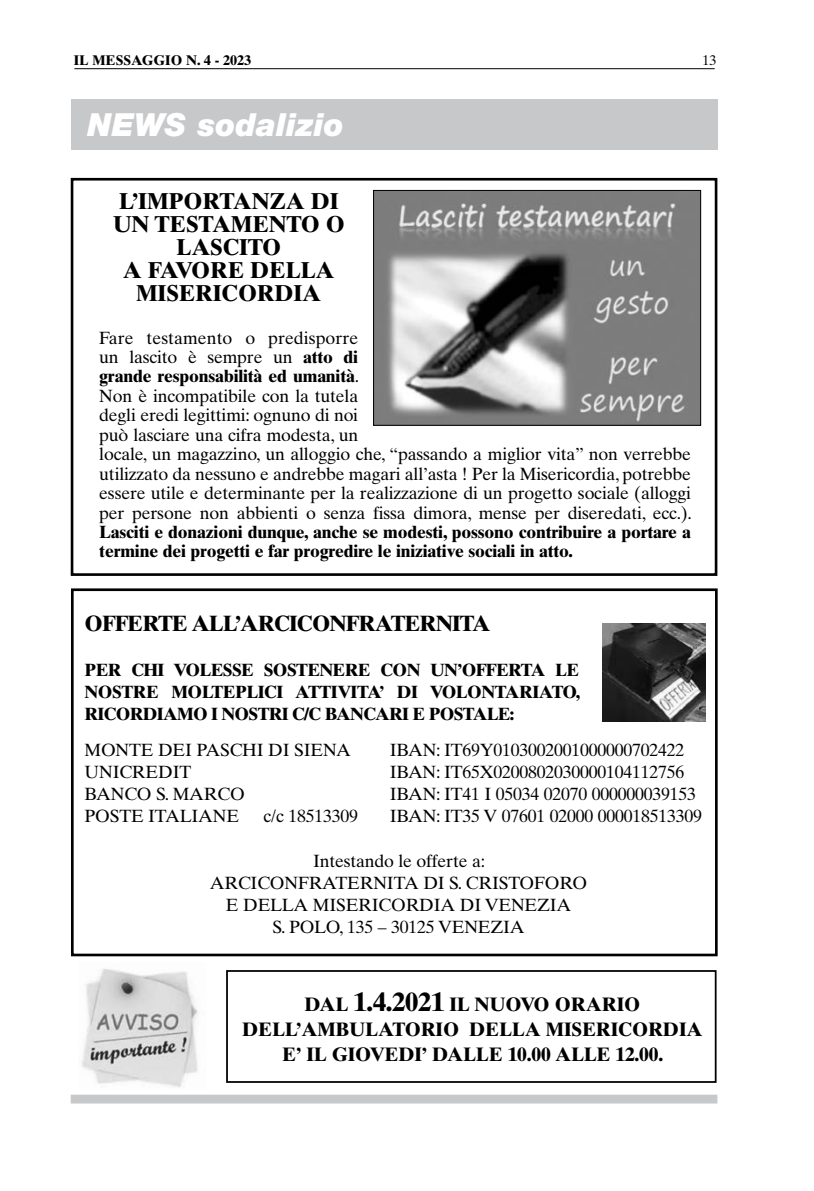
<style>
.page{position:relative;width:814px;height:1191px;background:#fff}
.page>*{position:absolute;margin:0;border:0;box-sizing:border-box;transform-origin:0 0}
.t1{font:italic 900 31.85px "Helvetica Neue LT Std";color:#fff}
.t2{font:700 22.93px/22.9px "Times Ten";letter-spacing:-.01em;color:#000;text-align:center}
.t3{font:700 22.05px "Times Ten";letter-spacing:-.04em;color:#000}
.t4{font:700 19.43px/24.7px "Times Ten";letter-spacing:-.01em;color:#000;text-align:center}
.t5{font:17.68px/19.4px "Times Ten";letter-spacing:-.01em;color:#000;text-align:center}
.t6{font:700 17.68px/22.1px "Times Ten";letter-spacing:-.01em;color:#000;text-align:justify}
.t7{font:700 14px "Times Ten";color:#000}
.t8{font:14px "Times Ten";color:#000}
.s1{font-weight:700}
.s2{font-size:26.43px}
</style>
<div class="page">
<hr style="left:74px;top:68px;width:640px;height:1px;background:#000">
<div style="left:71px;top:1094px;width:646px;height:9px;background:#c7c8ca"></div>
<div style="left:71px;top:99px;width:646px;height:50px;background:#c7c8ca"></div>
<div style="left:71px;top:178px;width:646px;height:398px;border:3px solid #000"></div>
<div style="left:71px;top:588px;width:646px;height:368px;border:3px solid #000"></div>
<img style="left:602px;top:623px;width:103px;height:98px">
<img style="left:375px;top:192px;width:324px;height:232px">
<div style="left:373px;top:190px;width:328px;height:236px;border:1px solid #000"></div>
<div style="left:226px;top:970px;width:490px;height:112px;border:2px solid #000"></div>
<img style="left:81px;top:968px;width:117px;height:120px">
<p class="t7" style="left:74px;top:51px;width:179px">IL MESSAGGIO N. 4 - 2023</p>
<p class="t8" style="left:702px;top:52px;width:15px">13</p>
<h1 class="t1" style="left:87px;top:105px;width:258px">NEWS sodalizio</h1>
<p class="t2" style="left:113px;top:189px;width:233px">L’IMPORTANZA DI<br>UN TESTAMENTO O<br>LASCITO<br>A FAVORE DELLA<br>MISERICORDIA</p>
<p class="t5" style="left:99px;top:328px;width:594px;text-align:left">Fare testamento o predisporre<br>un lascito è sempre un <span class="s1">atto di<br>grande responsabilità ed umanità</span>.<br>Non è incompatibile con la tutela<br>degli eredi legittimi: ognuno di noi<br>può lasciare una cifra modesta, un<br>locale, un magazzino, un alloggio che, “passando a miglior vita” non verrebbe utilizzato da nessuno e andrebbe magari all’asta ! Per la Misericordia, potrebbe essere utile e determinante per la realizzazione di un progetto sociale (alloggi per persone non abbienti o senza fissa dimora, mense per diseredati, ecc.).</p>
<p class="t6" style="left:99px;top:522px;width:593px;line-height:19.4px">Lasciti e donazioni dunque, anche se modesti, possono contribuire a portare a termine dei progetti e far progredire le iniziative sociali in atto.</p>
<p class="t3" style="left:85px;top:610px;width:407px">OFFERTE ALL’ARCICONFRATERNITA</p>
<p class="t6" style="left:85px;top:658px;width:497px">PER CHI VOLESSE SOSTENERE CON UN’OFFERTA LE NOSTRE MOLTEPLICI ATTIVITA’ DI VOLONTARIATO, RICORDIAMO I NOSTRI C/C BANCARI E POSTALE:</p>
<p class="t5" style="left:85px;top:740px;width:268px">MONTE DEI PASCHI DI SIENA</p>
<p class="t5" style="left:389px;top:740px;width:296px">IBAN: IT69Y0103002001000000702422</p>
<p class="t5" style="left:85px;top:762px;width:108px">UNICREDIT</p>
<p class="t5" style="left:389px;top:762px;width:296px">IBAN: IT65X0200802030000104112756</p>
<p class="t5" style="left:85px;top:784px;width:162px">BANCO S. MARCO</p>
<p class="t5" style="left:389px;top:784px;width:308px">IBAN: IT41 I 05034 02070 000000039153</p>
<p class="t5" style="left:85px;top:806px;width:156px">POSTE ITALIANE</p>
<p class="t5" style="left:263px;top:806px;width:96px">c/c 18513309</p>
<p class="t5" style="left:389px;top:806px;width:314px">IBAN: IT35 V 07601 02000 000018513309</p>
<p class="t5" style="left:210px;top:849px;width:379px;line-height:22.1px">Intestando le offerte a:<br>ARCICONFRATERNITA DI S. CRISTOFORO<br>E DELLA MISERICORDIA DI VENEZIA<br>S. POLO, 135 – 30125 VENEZIA</p>
<p class="t4" style="left:242px;top:992px;width:462px">DAL <span class="s2">1.4.2021</span> IL NUOVO ORARIO<br>DELL’AMBULATORIO DELLA MISERICORDIA<br>E’ IL GIOVEDI’ DALLE 10.00 ALLE 12.00.</p>
</div>
